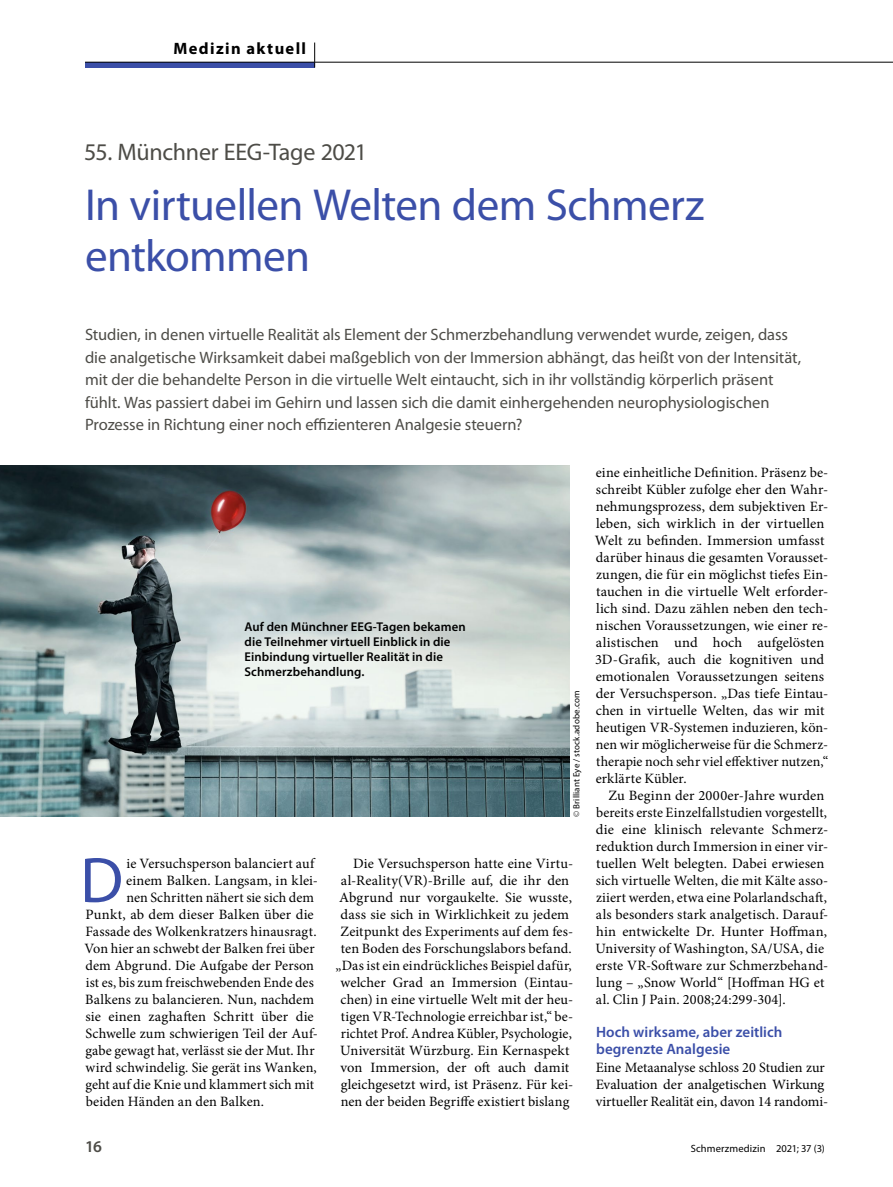
<style>
.page{position:relative;width:893px;height:1187px;background:#fff}
.page>*{position:absolute;margin:0;border:0;box-sizing:border-box;transform-origin:0 0}
.Para_Initial_1{font:64.65px "Myriad Pro";color:#3b4fa8}
.Title_1{font:45px/51px "Myriad Pro";letter-spacing:-.01em;color:#3b4fa8}
.SuperTitle_x{font:24px "Myriad Pro";letter-spacing:-.015em;color:#4d4c47}
.Trailer_3-row{font:16.5px/22.5px "Myriad Pro";letter-spacing:-.005em;color:#4d4c47}
.t1{font:700 16.5px "Myriad Pro";letter-spacing:.085em;color:#000}
.t2{font:600 16.5px "Myriad Pro";color:#4d4c47}
.SectionHeading_1_x{font:600 15px/17px "Myriad Pro";color:#3b4fa8}
.Para_Indent{font:14.25px/17px "Minion Pro";letter-spacing:.005em;color:#000}
.Para_Initial_1-2{font:14.25px "Minion Pro";letter-spacing:.005em;color:#000}
.Para_x{font:14.25px/17px "Minion Pro";color:#000}
.Image_Caption_x{font:600 12.75px/15px "Myriad Pro";letter-spacing:.01em;color:#000}
.t3{font:10.5px "Myriad Pro";letter-spacing:.01em;color:#000}
.Image_Source_x{font:9px "Myriad Pro";letter-spacing:.015em;color:#000}
.s1{font-weight:300;font-stretch:semi-condensed}
</style>
<div class="page">
<img style="left:0;top:466px;width:570px;height:350px">
<div style="left:85px;top:62px;width:230px;height:5px;background:#3b4fa8"></div>
<hr style="left:85px;top:62px;width:230px;height:1px;background:#000">
<hr style="left:315px;top:62px;width:578px;height:1px;background:#000">
<svg style="left:314px;top:43px;width:1px;height:24px"></svg>
<p class="t1" style="left:173px;top:37px;width:134px">Medizin aktuell</p>
<p class="SuperTitle_x" style="left:84px;top:137px;width:284px">55. Münchner EEG-Tage 2021</p>
<p class="Title_1" style="left:85px;top:178px;width:621px">In virtuellen Welten dem Schmerz entkommen</p>
<p class="Trailer_3-row" style="left:85px;top:323px;width:718px">Studien, in denen virtuelle Realität als Element der Schmerzbehandlung verwendet wurde, zeigen, dass die analgetische Wirksamkeit dabei maßgeblich von der Immersion abhängt, das heißt von der Intensität, mit der die behandelte Person in die virtuelle Welt eintaucht, sich in ihr vollständig körperlich präsent fühlt. Was passiert dabei im Gehirn und lassen sich die damit einhergehenden neurophysiologischen Prozesse in Richtung einer noch effizienteren Analgesie steuern?</p>
<p class="Image_Caption_x" style="left:244px;top:619px;width:223px">Auf den Münchner EEG-Tagen bekamen die Teilnehmer virtuell Einblick in die Einbindung virtueller Realität in die Schmerzbehandlung.</p>
<p class="Image_Source_x" style="left:571px;top:816px;width:128px;rotate:-90deg"><span class="s1">©</span> Brilliant Eye / stock.adobe.com</p>
<p class="Para_Initial_1" style="left:80px;top:840px;width:45px">D</p>
<p class="Para_Initial_1-2" style="left:127px;top:853px;width:189px">ie Versuchsperson balanciert auf</p>
<p class="Para_Initial_1-2" style="left:126px;top:870px;width:193px">einem Balken. Langsam, in klei-</p>
<p class="Para_Initial_1-2" style="left:126px;top:887px;width:189px">nen Schritten nähert sie sich dem</p>
<p class="Para_Initial_1-2" style="left:85px;top:904px;width:230px">Punkt, ab dem dieser Balken über die</p>
<p class="Para_Initial_1-2" style="left:85px;top:921px;width:233px">Fassade des Wolkenkratzers hinausragt.</p>
<p class="Para_Initial_1-2" style="left:84px;top:938px;width:232px">Von hier an schwebt der Balken frei über</p>
<p class="Para_Initial_1-2" style="left:85px;top:955px;width:230px">dem Abgrund. Die Aufgabe der Person</p>
<p class="Para_Initial_1-2" style="left:86px;top:972px;width:230px">ist es, bis zum freischwebenden Ende des</p>
<p class="Para_Initial_1-2" style="left:85px;top:989px;width:230px">Balkens zu balancieren. Nun, nachdem</p>
<p class="Para_Initial_1-2" style="left:86px;top:1006px;width:230px">sie einen zaghaften Schritt über die</p>
<p class="Para_Initial_1-2" style="left:86px;top:1023px;width:234px">Schwelle zum schwierigen Teil der Auf-</p>
<p class="Para_Initial_1-2" style="left:86px;top:1040px;width:230px">gabe gewagt hat, verlässt sie der Mut. Ihr</p>
<p class="Para_Initial_1-2" style="left:85px;top:1057px;width:233px">wird schwindelig. Sie gerät ins Wanken,</p>
<p class="Para_Initial_1-2" style="left:86px;top:1074px;width:230px">geht auf die Knie und klammert sich mit</p>
<p class="Para_Initial_1-2" style="left:86px;top:1091px;width:180px">beiden Händen an den Balken.</p>
<p class="Para_Indent" style="left:336px;top:854px;width:239px;text-align:right">Die Versuchsperson hatte eine Virtu&shy;al-Reality(VR)-Brille auf, die ihr den Abgrund nur vorgaukelte. Sie wusste, dass sie sich in Wirklichkeit zu jedem Zeitpunkt des Experiments auf dem fes&shy;ten Boden des Forschungslabors befand. „Das ist ein eindrückliches Beispiel dafür, welcher Grad an Immersion (Eintau&shy;chen) in eine virtuelle Welt mit der heu&shy;tigen VR-Technologie erreichbar ist,“ be&shy;richtet Prof. Andrea Kübler, Psychologie, Universität Würzburg. Ein Kernaspekt von Immersion, der oft auch damit gleichgesetzt wird, ist Präsenz. Für kei&shy;nen der beiden Begriffe existiert bislang</p>
<p class="Para_Indent" style="left:595px;top:463px;width:235px">eine einheitliche Definition. Präsenz be&shy;schreibt Kübler zufolge eher den Wahr&shy;nehmungsprozess, dem subjektiven Er&shy;leben, sich wirklich in der virtuellen Welt zu befinden. Immersion umfasst darüber hinaus die gesamten Vorausset&shy;zungen, die für ein möglichst tiefes Ein&shy;tauchen in die virtuelle Welt erforder&shy;lich sind. Dazu zählen neben den tech&shy;nischen Voraussetzungen, wie einer re&shy;alistischen und hoch aufgelösten 3D-Grafik, auch die kognitiven und emotionalen Voraussetzungen seitens der Versuchsperson. „Das tiefe Eintau&shy;chen in virtuelle Welten, das wir mit heutigen VR-Systemen induzieren, kön&shy;nen wir möglicherweise für die Schmerz&shy;therapie noch sehr viel effektiver nutzen,“ erklärte Kübler.</p>
<p class="Para_Indent" style="left:595px;top:786px;width:234px;text-indent:13px">Zu Beginn der 2000er-Jahre wurden bereits erste Einzelfallstudien vorgestellt, die eine klinisch relevante Schmerz&shy;reduktion durch Immersion in einer vir&shy;tuellen Welt belegten. Dabei erwiesen sich virtuelle Welten, die mit Kälte asso&shy;ziiert werden, etwa eine Polarlandschaft, als besonders stark analgetisch. Darauf&shy;hin entwickelte Dr. Hunter Hoffman, University of Washington, SA/USA, die erste VR-Software zur Schmerzbehand&shy;lung – „Snow World“ [Hoffman HG et al. Clin J Pain. 2008;24:299-304].</p>
<p class="SectionHeading_1_x" style="left:596px;top:1022px;width:188px">Hoch wirksame, aber zeitlich begrenzte Analgesie</p>
<p class="Para_x" style="left:596px;top:1059px;width:234px">Eine Metaanalyse schloss 20 Studien zur<br>Evaluation der analgetischen Wirkung virtueller Realität ein, davon 14 randomi-</p>
<p class="t2" style="left:85px;top:1135px;width:18px">16</p>
<p class="t3" style="left:691px;top:1141px;width:136px">Schmerzmedizin 2021; 37 (3)</p>
</div>
